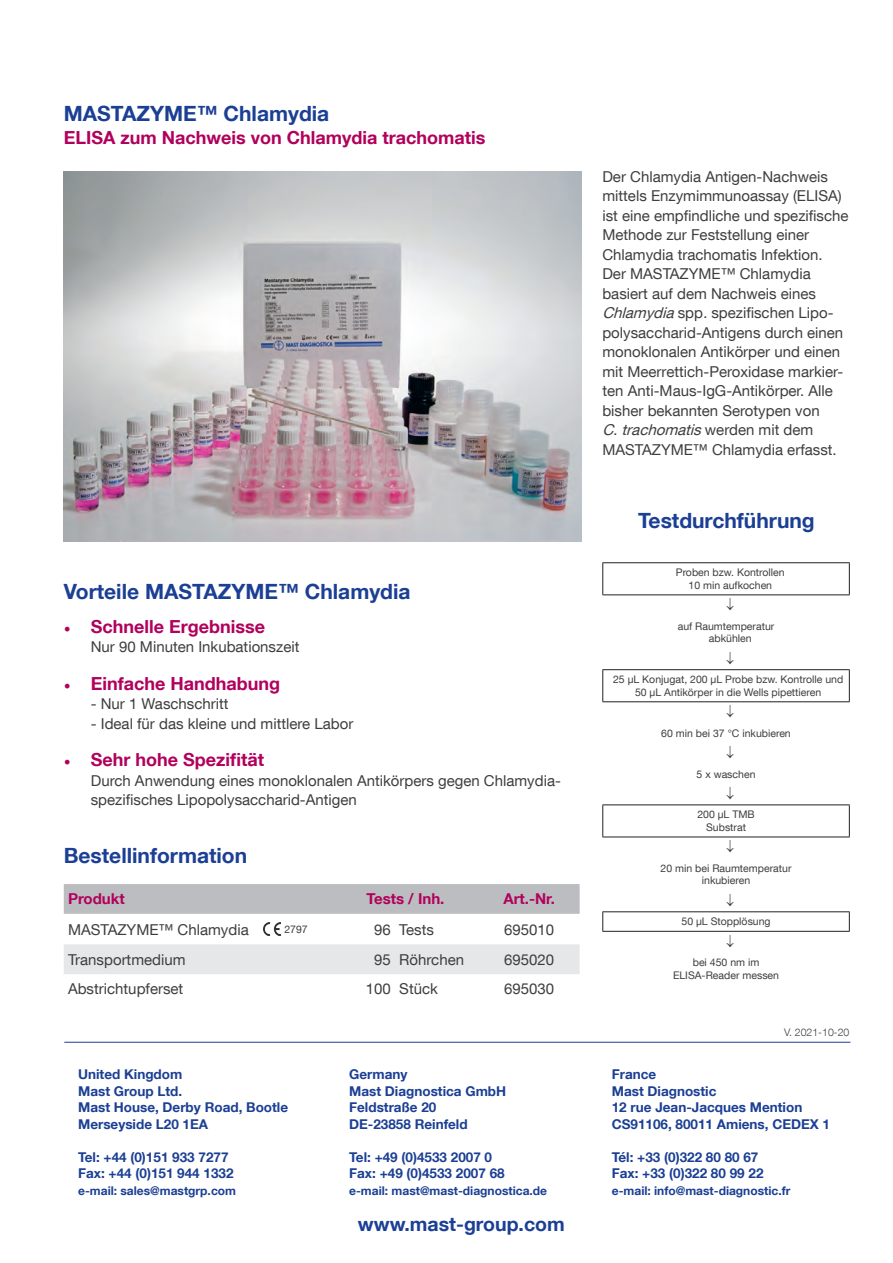
<style>
.page{position:relative;width:893px;height:1263px;background:#fff}
.page>*{position:absolute;margin:0;border:0;box-sizing:border-box;transform-origin:0 0}
.t1{font:700 21px "Helvetica Neue LT Com";color:#1b3f94}
.t2{font:700 19.5px "Helvetica Neue LT Com";color:#1b3f94}
.t3{font:700 18px "Helvetica Neue LT Com";color:#b1015c}
.t4{font:15px/19.5px "Helvetica Neue LT Com";color:#3e3e3f}
.t5{font:700 15px "Helvetica Neue LT Com";color:#b1015c}
.t6{font:700 13.5px/16.5px "Helvetica Neue LT Com";color:#1b3f94}
.t7{font:700 12px "Helvetica Neue LT Com";color:#1b3f94}
.t8{font:10.5px/12.6px "Helvetica Neue LT Com";color:#3e3e3f;text-align:center}
.t9{font:300 10.5px "Helvetica Neue LT Com";color:#3e3e3f}
.s1{font-family:"Minion Pro";font-weight:400}
.s2{font-style:italic}
</style>
<div class="page">
<img style="left:64px;top:171px;width:517px;height:370px">
<hr style="left:602px;top:562px;width:248px;height:1px;background:#231f20">
<hr style="left:602px;top:563px;width:1px;height:31px;background:#231f20">
<hr style="left:849px;top:563px;width:1px;height:31px;background:#231f20">
<hr style="left:602px;top:594px;width:248px;height:1px;background:#231f20">
<hr style="left:602px;top:669px;width:248px;height:1px;background:#231f20">
<hr style="left:602px;top:670px;width:1px;height:31px;background:#231f20">
<hr style="left:849px;top:670px;width:1px;height:31px;background:#231f20">
<hr style="left:602px;top:701px;width:248px;height:1px;background:#231f20">
<hr style="left:602px;top:804px;width:248px;height:1px;background:#231f20">
<hr style="left:602px;top:805px;width:1px;height:32px;background:#231f20">
<hr style="left:849px;top:805px;width:1px;height:32px;background:#231f20">
<hr style="left:602px;top:837px;width:248px;height:1px;background:#231f20">
<hr style="left:602px;top:911px;width:248px;height:1px;background:#231f20">
<svg style="left:602px;top:912px;width:1px;height:19px"></svg>
<svg style="left:849px;top:912px;width:1px;height:19px"></svg>
<hr style="left:602px;top:931px;width:248px;height:1px;background:#231f20">
<div style="left:64px;top:884px;width:516px;height:30px;background:#bcbdc0"></div>
<div style="left:64px;top:944px;width:516px;height:30px;background:#e6e7e9"></div>
<img style="left:264px;top:923px;width:17px;height:12px">
<hr style="left:64px;top:1042px;width:786px;height:1px;background:#1b3f94">
<h1 class="t1" style="left:64px;top:101px;width:267px">MASTAZYME™ Chlamydia</h1>
<p class="t3" style="left:64px;top:126px;width:423px">ELISA zum Nachweis von Chlamydia trachomatis</p>
<h1 class="t1" style="left:64px;top:578px;width:348px">Vorteile MASTAZYME™ Chlamydia</h1>
<p class="t3" style="left:64px;top:615px;width:203px"><span class="s1">•</span> Schnelle Ergebnisse</p>
<p class="t4" style="left:91px;top:637px;width:210px">Nur 90 Minuten Inkubationszeit</p>
<p class="t3" style="left:64px;top:672px;width:218px"><span class="s1">•</span> Einfache Handhabung</p>
<p class="t4" style="left:91px;top:694px;width:139px">- Nur 1 Waschschritt</p>
<p class="t4" style="left:91px;top:713px;width:264px">- Ideal für das kleine und mittlere Labor</p>
<p class="t3" style="left:64px;top:748px;width:202px"><span class="s1">•</span> Sehr hohe Spezifität</p>
<p class="t4" style="left:91px;top:770px;width:472px">Durch Anwendung eines monoklonalen Antikörpers gegen Chlamydia&shy;spezifisches Lipopolysaccharid-Antigen</p>
<h1 class="t1" style="left:64px;top:842px;width:185px">Bestellinformation</h1>
<p class="t5" style="left:68px;top:889px;width:58px">Produkt</p>
<p class="t5" style="left:367px;top:889px;width:79px">Tests / Inh.</p>
<p class="t5" style="left:503px;top:889px;width:53px">Art.-Nr.</p>
<p class="t4" style="left:68px;top:919px;width:182px">MASTAZYME™ Chlamydia</p>
<p class="t4" style="left:374px;top:919px;width:61px">96 Tests</p>
<p class="t4" style="left:504px;top:919px;width:52px">695010</p>
<p class="t4" style="left:68px;top:949px;width:119px">Transportmedium</p>
<p class="t4" style="left:374px;top:949px;width:91px">95 Röhrchen</p>
<p class="t4" style="left:504px;top:949px;width:52px">695020</p>
<p class="t4" style="left:68px;top:979px;width:117px">Abstrichtupferset</p>
<p class="t4" style="left:366px;top:979px;width:74px">100 Stück</p>
<p class="t4" style="left:504px;top:979px;width:52px">695030</p>
<p class="t8" style="left:284px;top:923px;width:25px">2797</p>
<p class="t6" style="left:78px;top:1066px;width:212px">United Kingdom<br>Mast Group Ltd.<br>Mast House, Derby Road, Bootle<br>Merseyside L20 1EA</p>
<p class="t6" style="left:78px;top:1148px;width:157px">Tel: +44 (0)151 933 7277<br>Fax: +44 (0)151 944 1332</p>
<p class="t7" style="left:78px;top:1183px;width:159px">e-mail: sales@mastgrp.com</p>
<p class="t6" style="left:349px;top:1066px;width:158px">Germany<br>Mast Diagnostica GmbH<br>Feldstraße 20<br>DE-23858 Reinfeld</p>
<p class="t6" style="left:349px;top:1148px;width:157px">Tel: +49 (0)4533 2007 0<br>Fax: +49 (0)4533 2007 68</p>
<p class="t7" style="left:349px;top:1183px;width:199px">e-mail: mast@mast-diagnostica.de</p>
<h2 class="t2" style="left:358px;top:1212px;width:208px">www.mast-group.com</h2>
<p class="t4" style="left:602px;top:166px;width:248px">Der Chlamydia Antigen-Nachweis mittels Enzymimmunoassay (ELISA) ist eine empfindliche und spezifische Methode zur Feststellung einer Chlamydia trachomatis Infektion.<br>Der MASTAZYME™ Chlamydia basiert auf dem Nachweis eines <span class="s2">Chlamydia</span>spp<span class="s2">.</span>spezifischen Lipo&shy;polysaccharid-Antigens durch einen monoklonalen Antikörper und einen mit Meerrettich-Peroxidase markier&shy;ten Anti-Maus-IgG-Antikörper. Alle bisher bekannten Serotypen von <span class="s2">C.trachomatis</span>w e r d e n m i t d e m MASTAZYME™ Chlamydia erfasst.</p>
<h1 class="t1" style="left:638px;top:507px;width:178px">Testdurchführung</h1>
<p class="t8" style="left:676px;top:566px;width:110px">Proben bzw. Kontrollen<br>10 min aufkochen</p>
<p class="t8" style="left:709px;top:619px;width:67px;text-align:left;text-indent:-31px">auf Raumtemperatur abkühlen</p>
<p class="t8" style="left:613px;top:673px;width:232px">25 µL Konjugat, 200 µL Probe bzw. Kontrolle und<br>50 µL Antikörper in die Wells pipettieren</p>
<p class="t8" style="left:661px;top:726px;width:131px">60 min bei 37 °C inkubieren</p>
<p class="t8" style="left:697px;top:767px;width:60px">5 x waschen</p>
<p class="t8" style="left:697px;top:808px;width:59px">200 µL TMB<br>Substrat</p>
<p class="t8" style="left:661px;top:861px;width:132px">20 min bei Raumtemperatur inkubieren</p>
<p class="t8" style="left:681px;top:915px;width:91px">50 µL Stopplösung</p>
<p class="t8" style="left:673px;top:956px;width:107px">bei 450 nm im<br>ELISA-Reader messen</p>
<p class="t9" style="left:784px;top:1025px;width:67px">V. 2021-10-20</p>
<p class="t6" style="left:612px;top:1066px;width:220px">France<br>Mast Diagnostic<br>12 rue Jean-Jacques Mention<br>CS91106, 80011 Amiens, CEDEX 1</p>
<p class="t6" style="left:612px;top:1148px;width:153px">Tél: +33 (0)322 80 80 67<br>Fax: +33 (0)322 80 99 22</p>
<p class="t7" style="left:612px;top:1183px;width:180px">e-mail: info@mast-diagnostic.fr</p>
</div>
